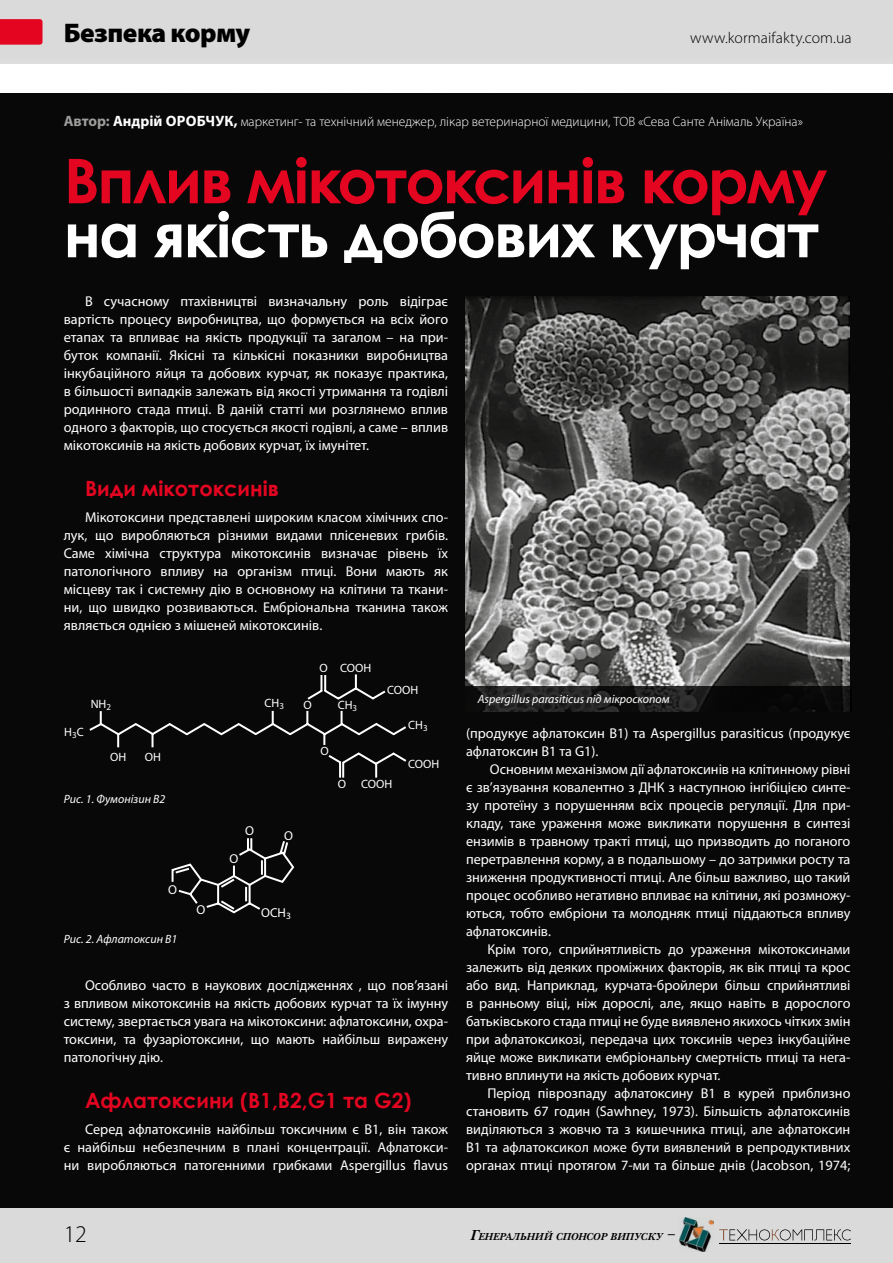
<style>
.page{position:relative;width:893px;height:1263px;background:#fff}
.page>*{position:absolute;margin:0;border:0;box-sizing:border-box;transform-origin:0 0}
.t1{font:700 61.8px "Century Gothic";letter-spacing:-.035em;color:#e40521}
.t2{font:700 61.8px "Century Gothic";letter-spacing:-.03em;color:#fff}
.t3{font:900 27px "Myriad Pro";letter-spacing:-.02em;color:#000}
.t4{font:300 24px "Myriad Pro";color:#000}
.t5{font:700 21px "Century Gothic";color:#e40521}
.t6{font:300 15.75px "Myriad Pro";letter-spacing:.01em;color:#000}
.t7{font:14.25px/18px "Myriad Pro";color:#fff;text-align:justify}
.t8{font:300 13.5px "Myriad Pro";color:#fff}
.t9{font:12.9px "Myriad Pro";color:#fff}
.t10{font:italic 12px "Myriad Pro";color:#fff}
.t11{font:12px "Myriad Pro";color:#fff}
.t12{font:italic 700 10.5px "New Baskerville C";color:#000}
.s1{font-weight:700;font-size:15px;color:#9d9d9c}
.s2{font-weight:700;font-size:15px}
.s3{font-size:15px}
</style>
<div class="page">
<div style="left:0;top:0;width:893px;height:64px;background:#dadada"></div>
<svg style="left:0;top:19px;width:43px;height:26px"></svg>
<div style="left:0;top:1208px;width:893px;height:55px;background:#dadada"></div>
<div style="left:0;top:94px;width:893px;height:1113px;background:#080808"></div>
<div style="left:87px;top:672px;width:322px;height:108px;background:#080808"></div>
<svg style="left:171px;top:836px;width:123px;height:78px;background:#212121"></svg>
<img style="left:465px;top:297px;width:384px;height:389px">
<svg style="left:465px;top:686px;width:387px;height:25px;background:#161616"></svg>
<svg style="left:719px;top:1229px;width:132px;height:11px"></svg>
<hr style="left:719px;top:1243px;width:132px;height:1px;background:#000">
<svg style="left:680px;top:1218px;width:33px;height:29px"></svg>
<h2 class="t3" style="left:64px;top:15px;width:188px">Безпека корму</h2>
<p class="t6" style="left:690px;top:28px;width:163px">www.kormaifakty.com.ua</p>
<p class="t8" style="left:64px;top:113px;width:741px"><span class="s1">Автор:</span> <span class="s2">Андрій ОРОБЧУК,</span> маркетинг- та технічний менеджер, лікар ветеринарної медицини, ТОВ «Сева Санте Анімаль Україна»</p>
<h1 class="t1" style="left:64px;top:134px;width:765px">Вплив мікотоксинів корму</h1>
<h1 class="t2" style="left:64px;top:188px;width:757px">на якість добових курчат</h1>
<p class="t7" style="left:64px;top:292px;width:386px;text-indent:21px">В сучасному птахівництві визначальну роль відіграє вартість процесу виробництва, що формується на всіх його етапах та впливає на якість продукції та загалом – на при&shy;буток компанії. Якісні та кількісні показники виробництва інкубаційного яйця та добових курчат, як показує практика, в більшості випадків залежать від якості утримання та годівлі родинного стада птиці. В даній статті ми розглянемо вплив одного з факторів, що стосується якості годівлі, а саме – вплив мікотоксинів на якість добових курчат, їх імунітет.</p>
<h3 class="t5" style="left:85px;top:473px;width:195px">Види мікотоксинів</h3>
<p class="t7" style="left:64px;top:508px;width:386px;text-indent:21px">Мікотоксини представлені широким класом хімічних спо&shy;лук, що виробляються різними видами плісеневих грибів.<br>Саме хімічна структура мікотоксинів визначає рівень їх патологічного впливу на організм птиці. Вони мають як місцеву так і системну дію в основному на клітини та ткани&shy;ни, що швидко розвиваються. Ембріональна тканина також являється однією з мішеней мікотоксинів.</p>
<p class="t11" style="left:64px;top:724px;width:21px">H<sub>3</sub>C</p>
<p class="t11" style="left:91px;top:696px;width:22px">NH<sub>2</sub></p>
<p class="t11" style="left:110px;top:749px;width:18px">OH</p>
<p class="t11" style="left:145px;top:749px;width:18px">OH</p>
<p class="t10" style="left:64px;top:791px;width:103px">Рис. 1. Фумонізин В2</p>
<p class="t9" style="left:168px;top:881px;width:10px">O</p>
<p class="t10" style="left:64px;top:931px;width:115px">Рис. 2. Афлатоксин В1</p>
<p class="t9" style="left:197px;top:901px;width:10px">O</p>
<p class="t11" style="left:319px;top:661px;width:10px">O</p>
<p class="t11" style="left:340px;top:660px;width:33px">COOH</p>
<p class="t11" style="left:265px;top:696px;width:21px">CH<sub>3</sub></p>
<p class="t11" style="left:338px;top:697px;width:21px">CH<sub>3</sub></p>
<p class="t11" style="left:304px;top:698px;width:10px">O</p>
<p class="t11" style="left:320px;top:744px;width:10px">O</p>
<p class="t11" style="left:387px;top:682px;width:33px">COOH</p>
<p class="t11" style="left:408px;top:718px;width:21px">CH<sub>3</sub></p>
<p class="t11" style="left:408px;top:756px;width:33px">COOH</p>
<p class="t9" style="left:245px;top:823px;width:10px">O</p>
<p class="t9" style="left:230px;top:850px;width:10px">O</p>
<p class="t9" style="left:284px;top:828px;width:10px">O</p>
<p class="t9" style="left:261px;top:905px;width:31px">OCH<sub>3</sub></p>
<p class="t11" style="left:338px;top:777px;width:10px">O</p>
<p class="t11" style="left:361px;top:777px;width:33px">COOH</p>
<p class="t7" style="left:64px;top:976px;width:386px;text-indent:21px">Особливо часто в наукових дослідженнях , що пов’язані з впливом мікотоксинів на якість добових курчат та їх імунну систему, звертається увага на мікотоксини: афлатоксини, охра&shy;токсини, та фузаріотоксини, що мають найбільш виражену патологічну дію.</p>
<h3 class="t5" style="left:85px;top:1085px;width:328px">Афлатоксини (B1,B2,G1 та G2)</h3>
<p class="t7" style="left:64px;top:1120px;width:386px;text-indent:21px">Серед афлатоксинів найбільш токсичним є В1, він також є найбільш небезпечним в плані концентрації. Афлатокси&shy;ни виробляються патогенними грибками Aspergillus flavus</p>
<p class="t10" style="left:478px;top:691px;width:194px">Aspergillus parasiticus під мікроскопом</p>
<p class="t7" style="left:466px;top:724px;width:386px">(продукує афлатоксин В1) та Aspergillus parasiticus (продукує афлатоксин В1 та G1).</p>
<p class="t7" style="left:466px;top:760px;width:386px;text-indent:24px">Основним механізмом дії афлатоксинів на клітинному рівні є зв’язування ковалентно з ДНК з наступною інгібіцією синте&shy;зу протеїну з порушенням всіх процесів регуляції. Для при&shy;кладу, таке ураження може викликати порушення в синтезі ензимів в травному тракті птиці, що призводить до поганого перетравлення корму, а в подальшому – до затримки росту та зниження продуктивності птиці. Але більш важливо, що такий процес особливо негативно впливає на клітини, які розмножу&shy;ються, тобто ембріони та молодняк птиці піддаються впливу афлатоксинів.</p>
<p class="t7" style="left:466px;top:940px;width:386px;text-indent:21px">Крім того, сприйнятливість до ураження мікотоксинами залежить від деяких проміжних факторів, як вік птиці та крос або вид. Наприклад, курчата-бройлери більш сприйнятливі в ранньому віці, ніж дорослі, але, якщо навіть в дорослого батьківського стада птиці не буде виявлено якихось чітких змін при афлатоксикозі, передача цих токсинів через інкубаційне яйце може викликати ембріональну смертність птиці та нега&shy;тивно вплинути на якість добових курчат.</p>
<p class="t7" style="left:466px;top:1084px;width:386px;text-indent:21px">Період піврозпаду афлатоксину В1 в курей приблизно становить 67 годин (Sawhney, 1973). Більшість афлатоксинів виділяються з жовчю та з кишечника птиці, але афлатоксин В1 та афлатоксикол може бути виявлений в репродуктивних органах птиці протягом 7-ми та більше днів (Jacobson, 1974;</p>
<h3 class="t4" style="left:64px;top:1219px;width:25px">12</h3>
<p class="t12" style="left:470px;top:1231px;width:207px"><span class="s3">Г</span>енеральний спонсор випуску <span class="s3">–</span></p>
</div>
